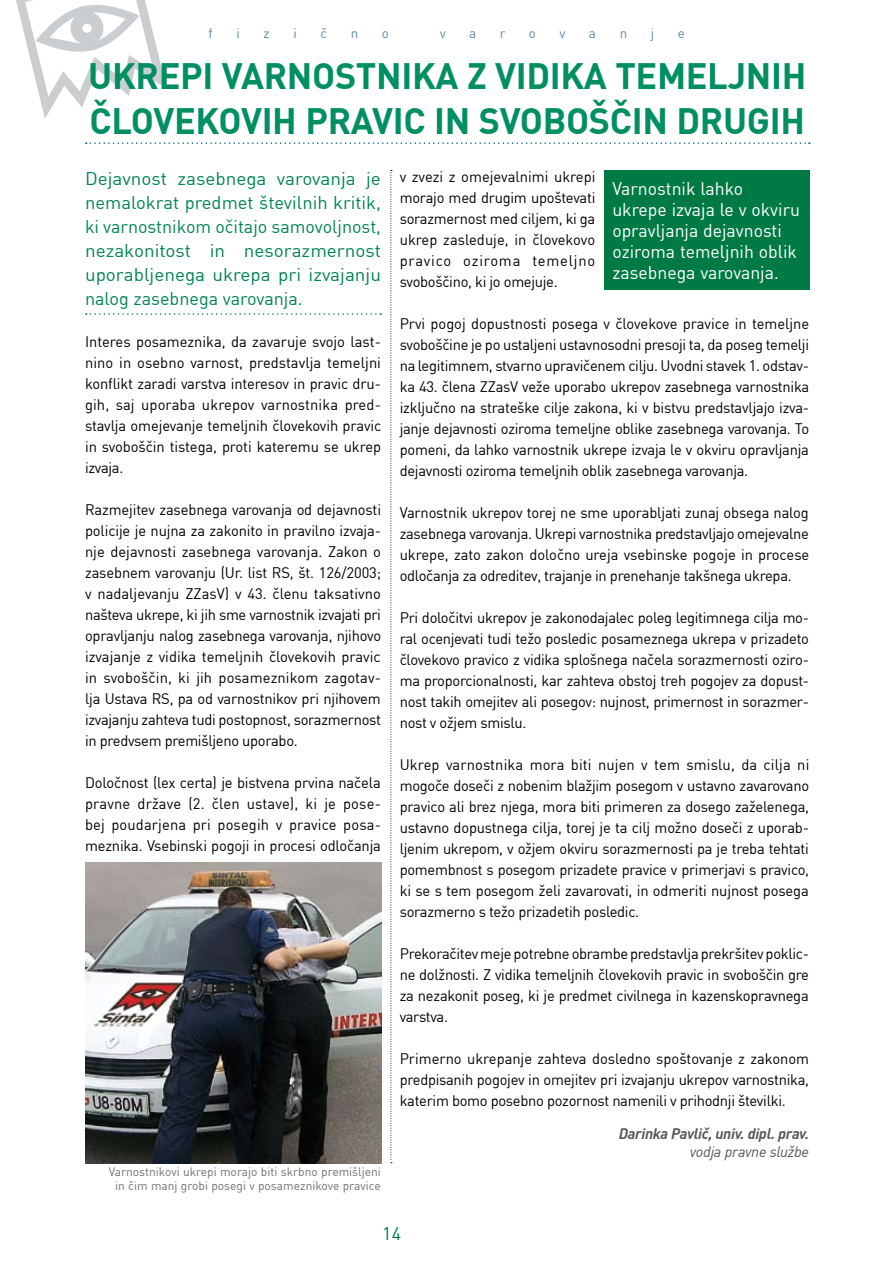
<style>
.page{position:relative;width:893px;height:1263px;background:#fff}
.page>*{position:absolute;margin:0;border:0;box-sizing:border-box;transform-origin:0 0}
.t1{font:700 36px/45px "DINCE";letter-spacing:-.01em;color:#008f61}
.t2{font:18px/24px "DINCE";color:#008452;text-align:justify;scale:1.05 1}
.t3{font:18px/21px "DINCE";color:#fff}
.t4{font:18px "DINCE";color:#007a45}
.t5{font:15px/21px "DINCE";letter-spacing:-.02em;color:#000;text-align:justify}
.t6{font:italic 700 15px "DINCE";letter-spacing:-.02em;color:#58585a}
.t7{font:italic 15px "DINCE";letter-spacing:-.02em;color:#58585a}
.t8{font:13.5px "DINCE";color:#5d89a3}
.t9{font:12px/14.4px "DINCE";color:#707173;text-align:center}
</style>
<div class="page">
<svg style="left:391px;top:170px;width:1px;height:993px"></svg>
<svg style="left:16px;top:0;width:151px;height:118px"></svg>
<svg style="left:86px;top:313px;width:295px;height:2px"></svg>
<svg style="left:86px;top:142px;width:724px;height:2px"></svg>
<div style="left:604px;top:170px;width:206px;height:119px;background:#007a45"></div>
<img style="left:85px;top:862px;width:296px;height:301px">
<p class="t8" style="left:209px;top:25px;width:6px">f</p>
<p class="t8" style="left:237px;top:25px;width:5px">i</p>
<p class="t8" style="left:264px;top:25px;width:8px">z</p>
<p class="t8" style="left:293px;top:25px;width:5px">i</p>
<p class="t8" style="left:320px;top:25px;width:8px">č</p>
<p class="t8" style="left:351px;top:25px;width:9px">n</p>
<p class="t8" style="left:382px;top:25px;width:9px">o</p>
<p class="t8" style="left:440px;top:25px;width:8px">v</p>
<p class="t8" style="left:469px;top:25px;width:9px">a</p>
<p class="t8" style="left:500px;top:25px;width:7px">r</p>
<p class="t8" style="left:529px;top:25px;width:9px">o</p>
<p class="t8" style="left:559px;top:25px;width:8px">v</p>
<p class="t8" style="left:589px;top:25px;width:9px">a</p>
<p class="t8" style="left:620px;top:25px;width:9px">n</p>
<p class="t8" style="left:651px;top:25px;width:5px">j</p>
<p class="t8" style="left:678px;top:25px;width:9px">e</p>
<h1 class="t1" style="left:88px;top:52px;width:719px">UKREPI VARNOSTNIKA Z VIDIKA TEMELJNIH<br>ČLOVEKOVIH PRAVIC IN SVOBOŠČIN DRUGIH</h1>
<p class="t2" style="left:85px;top:166px;width:283px">Dejavnost zasebnega varovanja je nemalokrat predmet številnih kritik, ki varnostnikom očitajo samovoljnost, nezakonitost in nesorazmernost uporabljenega ukrepa pri izvajanju nalog zasebnega varovanja.</p>
<p class="t5" style="left:85px;top:330px;width:298px">Interes posameznika, da zavaruje svojo last&shy;nino in osebno varnost, predstavlja temeljni konflikt zaradi varstva interesov in pravic dru&shy;gih, saj uporaba ukrepov varnostnika pred&shy;stavlja omejevanje temeljnih človekovih pravic in svoboščin tistega, proti kateremu se ukrep izvaja.</p>
<p class="t5" style="left:85px;top:498px;width:298px">Razmejitev zasebnega varovanja od dejavnosti policije je nujna za zakonito in pravilno izvaja&shy;nje dejavnosti zasebnega varovanja. Zakon o zasebnem varovanju (Ur. list RS, št. 126/2003; v nadaljevanju ZZasV) v 43. členu taksativno našteva ukrepe, ki jih sme varnostnik izvajati pri opravljanju nalog zasebnega varovanja, njihovo izvajanje z vidika temeljnih človekovih pravic in svoboščin, ki jih posameznikom zagotav&shy;lja Ustava RS, pa od varnostnikov pri njihovem izvajanju zahteva tudi postopnost, sorazmernost in predvsem premišljeno uporabo.</p>
<p class="t5" style="left:85px;top:771px;width:297px">Določnost (lex certa) je bistvena prvina načela pravne države (2. člen ustave), ki je pose&shy;bej poudarjena pri posegih v pravice posa&shy;meznika. Vsebinski pogoji in procesi odločanja</p>
<p class="t9" style="left:109px;top:1164px;width:274px">Varnostnikovi ukrepi morajo biti skrbno premišljeni in čim manj grobi posegi v posameznikove pravice</p>
<p class="t5" style="left:400px;top:166px;width:197px">v zvezi z omejevalnimi ukrepi morajo med drugim upoštevati sorazmernost med ciljem, ki ga ukrep zasleduje, in človekovo pravico oziroma temeljno svoboščino, ki jo omejuje.</p>
<p class="t5" style="left:400px;top:313px;width:411px">Prvi pogoj dopustnosti posega v človekove pravice in temeljne svoboščine je po ustaljeni ustavnosodni presoji ta, da poseg temelji na legitimnem, stvarno upravičenem cilju. Uvodni stavek 1. odstav&shy;ka 43. člena ZZasV veže uporabo ukrepov zasebnega varnostnika izključno na strateške cilje zakona, ki v bistvu predstavljajo izva&shy;janje dejavnosti oziroma temeljne oblike zasebnega varovanja. To pomeni, da lahko varnostnik ukrepe izvaja le v okviru opravljanja dejavnosti oziroma temeljnih oblik zasebnega varovanja.</p>
<p class="t5" style="left:400px;top:502px;width:411px">Varnostnik ukrepov torej ne sme uporabljati zunaj obsega nalog zasebnega varovanja. Ukrepi varnostnika predstavljajo omejevalne ukrepe, zato zakon določno ureja vsebinske pogoje in procese odločanja za odreditev, trajanje in prenehanje takšnega ukrepa.</p>
<p class="t5" style="left:400px;top:607px;width:411px">Pri določitvi ukrepov je zakonodajalec poleg legitimnega cilja mo&shy;ral ocenjevati tudi težo posledic posameznega ukrepa v prizadeto človekovo pravico z vidika splošnega načela sorazmernosti oziro&shy;ma proporcionalnosti, kar zahteva obstoj treh pogojev za dopust&shy;nost takih omejitev ali posegov: nujnost, primernost in sorazmer&shy;nost v ožjem smislu.</p>
<p class="t5" style="left:400px;top:754px;width:411px">Ukrep varnostnika mora biti nujen v tem smislu, da cilja ni mogoče doseči z nobenim blažjim posegom v ustavno zavarovano pravico ali brez njega, mora biti primeren za dosego zaželenega, ustavno dopustnega cilja, torej je ta cilj možno doseči z uporab&shy;ljenim ukrepom, v ožjem okviru sorazmernosti pa je treba tehtati pomembnost s posegom prizadete pravice v primerjavi s pravico, ki se s tem posegom želi zavarovati, in odmeriti nujnost posega sorazmerno s težo prizadetih posledic.</p>
<p class="t5" style="left:400px;top:943px;width:411px">Prekoračitev meje potrebne obrambe predstavlja prekršitev poklic&shy;ne dolžnosti. Z vidika temeljnih človekovih pravic in svoboščin gre za nezakonit poseg, ki je predmet civilnega in kazenskopravnega varstva.</p>
<p class="t5" style="left:400px;top:1048px;width:411px">Primerno ukrepanje zahteva dosledno spoštovanje z zakonom predpisanih pogojev in omejitev pri izvajanju ukrepov varnostnika, katerim bomo posebno pozornost namenili v prihodnji številki.</p>
<p class="t6" style="left:619px;top:1124px;width:192px">Darinka Pavlič, univ. dipl. prav.</p>
<p class="t7" style="left:690px;top:1143px;width:121px">vodja pravne službe</p>
<p class="t3" style="left:612px;top:178px;width:189px">Varnostnik lahko ukrepe izvaja le v okviru opravljanja dejavnosti oziroma temeljnih oblik zasebnega varovanja.</p>
<p class="t4" style="left:382px;top:1222px;width:20px">14</p>
</div>
